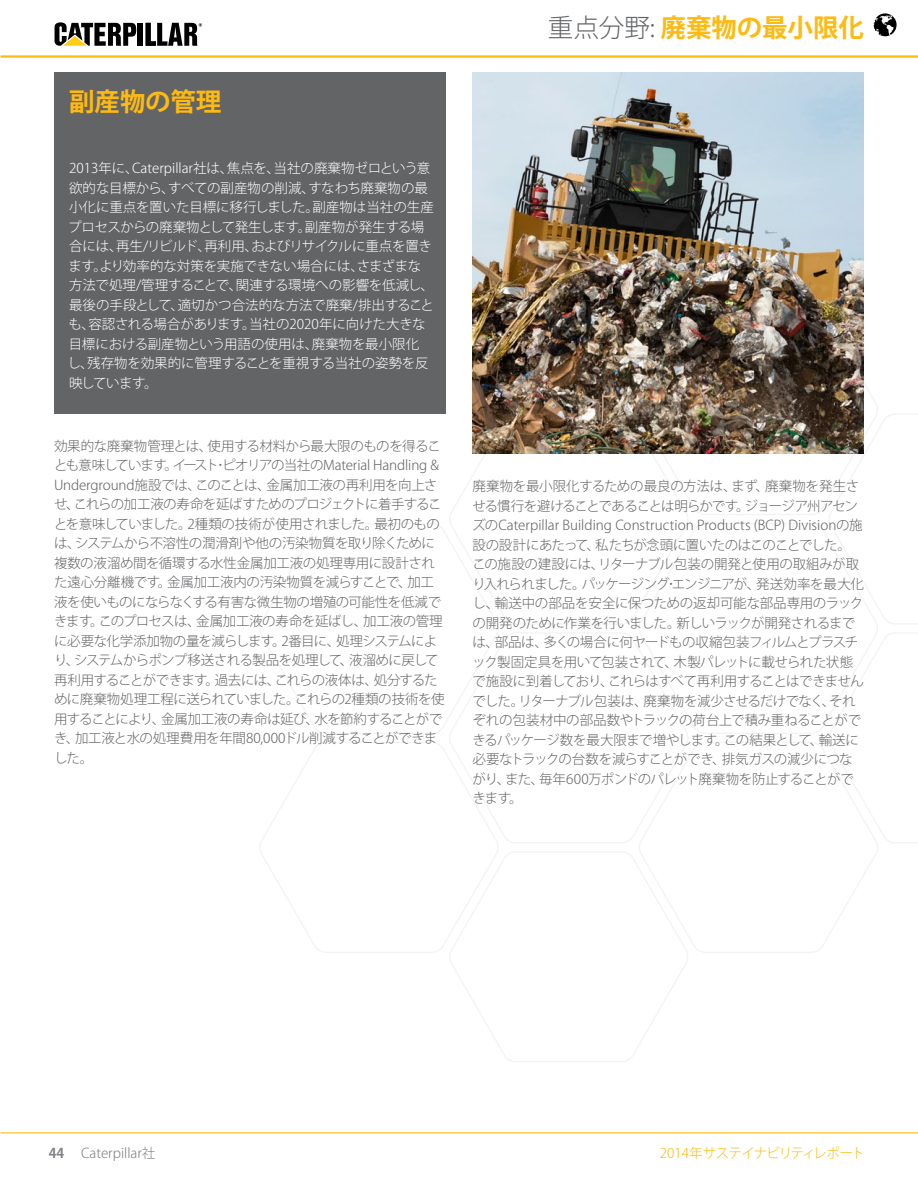
<style>
.page{position:relative;width:918px;height:1188px;background:#fff}
.page>*{position:absolute;margin:0;border:0;box-sizing:border-box;transform-origin:0 0}
.t1{font:700 25.5px "Koz Go Pro";color:#fdba12}
.t2{font:300 13.5px/19.5px "Koz Go Pro";letter-spacing:-.035em;color:#636466}
.t3{font:300 13.5px/19.5px "Koz Go Pro";color:#fff}
.t4{font:300 13.5px "Koz Go Pro";letter-spacing:-.04em;color:#fdba12}
.t5{font:300 13.5px "Koz Go Pro";color:#808285}
.s1{font-weight:300;color:#636466}
.s2{font-weight:700}
</style>
<div class="page">
<hr style="left:1px;top:55px;width:917px;height:3px;background:#fdba12">
<hr style="left:1px;top:1132px;width:917px;height:1px;background:#fdba12">
<div style="left:138px;top:23px;width:5px;height:22px;background:#000"></div>
<svg style="left:55px;top:22px;width:81px;height:23px"></svg>
<svg style="left:146px;top:23px;width:56px;height:22px"></svg>
<svg style="left:639px;top:523px;width:239px;height:211px"></svg>
<svg style="left:639px;top:742px;width:239px;height:211px"></svg>
<svg style="left:828px;top:414px;width:66px;height:211px"></svg>
<svg style="left:828px;top:632px;width:67px;height:212px"></svg>
<svg style="left:260px;top:523px;width:238px;height:211px"></svg>
<svg style="left:260px;top:742px;width:238px;height:211px"></svg>
<svg style="left:449px;top:454px;width:240px;height:171px"></svg>
<svg style="left:449px;top:632px;width:240px;height:212px"></svg>
<svg style="left:449px;top:851px;width:240px;height:211px"></svg>
<img style="left:472px;top:72px;width:392px;height:382px">
<svg style="left:874px;top:13px;width:23px;height:23px"></svg>
<div style="left:54px;top:72px;width:392px;height:341px;background:#636466"></div>
<h1 class="t1" style="left:69px;top:85px;width:154px">副産物の管理</h1>
<p class="t3" style="left:68px;top:158px;width:368px">2013年に、Caterpillar社は、焦点を、当社の廃棄物ゼロという意欲的な目標から、すべての副産物の削減、すなわち廃棄物の最小化に重点を置いた目標に移行しました。副産物は当社の生産プロセスからの廃棄物として発生します。副産物が発生する場合には、再生/リビルド、再利用、およびリサイクルに重点を置きます。より効率的な対策を実施できない場合には、さまざまな方法で処理/管理することで、関連する環境への影響を低減し、最後の手段として、適切かつ合法的な方法で廃棄/排出することも、容認される場合があります。当社の2020年に向けた大きな目標における副産物という用語の使用は、廃棄物を最小限化し、残存物を効果的に管理することを重視する当社の姿勢を反映しています。</p>
<p class="t2" style="left:54px;top:436px;width:392px">効果的な廃棄物管理とは、使用する材料から最大限のものを得ることも意味しています。イースト･ピオリアの当社のMaterial Handling &amp; Underground施設では、このことは、金属加工液の再利用を向上させ、これらの加工液の寿命を延ばすためのプロジェクトに着手することを意味していました。2種類の技術が使用されました。最初のものは、システムから不溶性の潤滑剤や他の汚染物質を取り除くために複数の液溜め間を循環する水性金属加工液の処理専用に設計された遠心分離機です。金属加工液内の汚染物質を減らすことで、加工液を使いものにならなくする有害な微生物の増殖の可能性を低減できます。このプロセスは、金属加工液の寿命を延ばし、加工液の管理に必要な化学添加物の量を減らします。2番目に、処理システムにより、システムからポンプ移送される製品を処理して、液溜めに戻して再利用することができます。過去には、これらの液体は、処分するために廃棄物処理工程に送られていました。これらの2種類の技術を使用することにより、金属加工液の寿命は延び、水を節約することができ、加工液と水の処理費用を年間80,000ドル削減することができました。</p>
<h1 class="t1" style="left:548px;top:11px;width:318px"><span class="s1">重点分野:</span> 廃棄物の最小限化</h1>
<p class="t2" style="left:472px;top:477px;width:393px">廃棄物を最小限化するための最良の方法は、まず、廃棄物を発生させる慣行を避けることであることは明らかです。ジョージア州アセンズのCaterpillar Building Construction Products (BCP) Divisionの施設の設計にあたって、私たちが念頭に置いたのはこのことでした。この施設の建設には、リターナブル包装の開発と使用の取組みが取り入れられました。パッケージング･エンジニアが、発送効率を最大化し、輸送中の部品を安全に保つための返却可能な部品専用のラックの開発のために作業を行いました。新しいラックが開発されるまでは、部品は、多くの場合に何ヤードもの収縮包装フィルムとプラスチック製固定具を用いて包装されて、木製パレットに載せられた状態で施設に到着しており、これらはすべて再利用することはできませんでした。リターナブル包装は、廃棄物を減少させるだけでなく、それぞれの包装材中の部品数やトラックの荷台上で積み重ねることができるパッケージ数を最大限まで増やします。この結果として、輸送に必要なトラックの台数を減らすことができ、排気ガスの減少につながり、また、毎年600万ポンドのパレット廃棄物を防止することができます。</p>
<p class="t5" style="left:49px;top:1145px;width:108px"><span class="s2">44</span> Caterpillar社</p>
<p class="t4" style="left:660px;top:1145px;width:207px">2014年サステイナビリティレポート</p>
</div>
